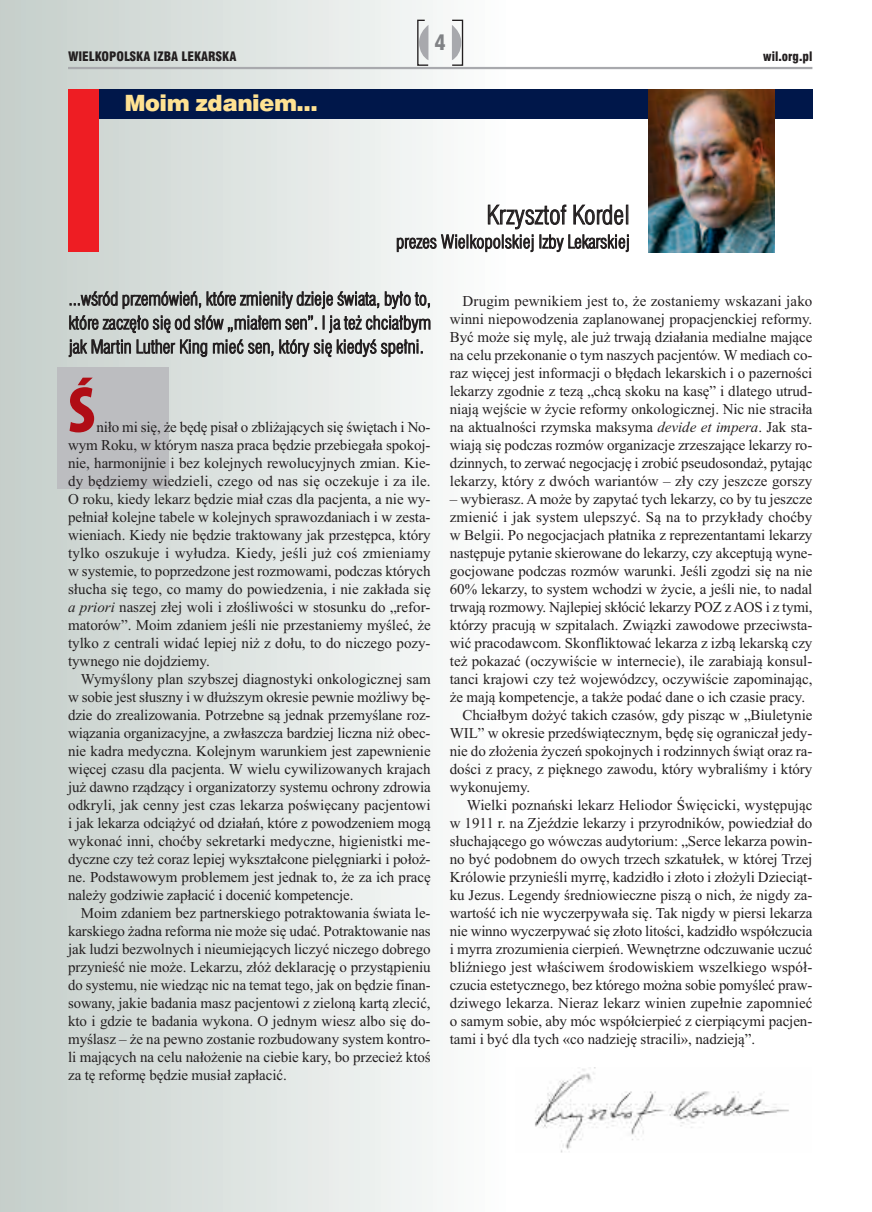
<style>
.page{position:relative;width:872px;height:1212px;background:#fff}
.page>*{position:absolute;margin:0;border:0;box-sizing:border-box;transform-origin:0 0}
.t1{font:900 condensed 66px "Myriad Pro";color:#b00d15}
.t2{font:25.5px "Swis 721 Lt Cn EU";color:#231f20}
.t3{font:22.5px "Swis 721 Blk EU";letter-spacing:-.02em;color:#ffe292}
.t4{font:21px "Swis 721 Blk Cn EU";color:#808285}
.t5{font:18px/24px "Swis 721 Lt Cn EU";color:#231f20;text-align:justify}
.t6{font:15px/18px "Times New Roman";letter-spacing:-.005em;color:#231f20;text-align:justify}
.t7{font:12.75px "Swis 721 Blk Cn EU";color:#231f20}
.s1{font-style:italic}
</style>
<div class="page">
<div style="left:0;top:0;width:505px;height:1212px;background:linear-gradient(to right,#c4ceca,#fcfdfd)"></div>
<div style="left:57px;top:367px;width:112px;height:122px;background:#bcbdc0"></div>
<div style="left:451px;top:20px;width:12px;height:46px;border:1px solid #231f20"></div>
<svg style="left:452px;top:25px;width:9px;height:35px"></svg>
<svg style="left:416px;top:19px;width:13px;height:48px"></svg>
<hr style="left:68px;top:67px;width:744px;height:2px;background:#a8a9ad">
<div style="left:68px;top:89px;width:744px;height:30px;background:#00174a"></div>
<img style="left:648px;top:89px;width:127px;height:163px">
<div style="left:68px;top:89px;width:31px;height:163px;background:#ee1d23"></div>
<img style="left:535px;top:1068px;width:254px;height:84px">
<h3 class="t4" style="left:434px;top:30px;width:13px">4</h3>
<p class="t7" style="left:68px;top:48px;width:170px">WIELKOPOLSKA IZBA LEKARSKA</p>
<p class="t7" style="left:763px;top:48px;width:51px">wil.org.pl</p>
<h3 class="t3" style="left:124px;top:89px;width:195px">Moim zdaniem...</h3>
<h2 class="t2" style="left:486px;top:199px;width:145px">Krzysztof Kordel</h2>
<p class="t5" style="left:396px;top:230px;width:235px">prezes Wielkopolskiej Izby Lekarskiej</p>
<p class="t5" style="left:69px;top:287px;width:364px">...wśród przemówień, które zmieniły dzieje świata, było to, które zaczęło się od słów „miałem sen”. I ja też chciałbym jak Martin Luther King mieć sen, który się kiedyś spełni.</p>
<h1 class="t1" style="left:68px;top:387px;width:28px">Ś</h1>
<p class="t6" style="left:68px;top:418px;width:364px;text-indent:29px">niło mi się, że będę pisał o zbliżających się świętach i No&shy;wym Roku, w którym nasza praca będzie przebiegała spokoj&shy;nie, harmonijnie i bez kolejnych rewolucyjnych zmian. Kie&shy;dy będziemy wiedzieli, czego od nas się oczekuje i za ile.<br>O roku, kiedy lekarz będzie miał czas dla pacjenta, a nie wy&shy;pełniał kolejne tabele w kolejnych sprawozdaniach i w zesta&shy;wieniach. Kiedy nie będzie traktowany jak przestępca, który tylko oszukuje i wyłudza. Kiedy, jeśli już coś zmieniamy w systemie, to poprzedzone jest rozmowami, podczas których słucha się tego, co mamy do powiedzenia, i nie zakłada się <span class="s1">a priori</span> naszej złej woli i złośliwości w stosunku do „refor&shy;matorów”. Moim zdaniem jeśli nie przestaniemy myśleć, że tylko z centrali widać lepiej niż z dołu, to do niczego pozy&shy;tywnego nie dojdziemy.</p>
<p class="t6" style="left:68px;top:670px;width:364px;text-indent:13px">Wymyślony plan szybszej diagnostyki onkologicznej sam w sobie jest słuszny i w dłuższym okresie pewnie możliwy bę&shy;dzie do zrealizowania. Potrzebne są jednak przemyślane roz&shy;wiązania organizacyjne, a zwłaszcza bardziej liczna niż obec&shy;nie kadra medyczna. Kolejnym warunkiem jest zapewnienie więcej czasu dla pacjenta. W wielu cywilizowanych krajach już dawno rządzący i organizatorzy systemu ochrony zdrowia odkryli, jak cenny jest czas lekarza poświęcany pacjentowi i jak lekarza odciążyć od działań, które z powodzeniem mogą wykonać inni, choćby sekretarki medyczne, higienistki me&shy;dyczne czy też coraz lepiej wykształcone pielęgniarki i położ&shy;ne. Podstawowym problemem jest jednak to, że za ich pracę należy godziwie zapłacić i docenić kompetencje.</p>
<p class="t6" style="left:68px;top:904px;width:364px;text-indent:13px">Moim zdaniem bez partnerskiego potraktowania świata le&shy;karskiego żadna reforma nie może się udać. Potraktowanie nas jak ludzi bezwolnych i nieumiejących liczyć niczego dobrego przynieść nie może. Lekarzu, złóż deklarację o przystąpieniu do systemu, nie wiedząc nic na temat tego, jak on będzie finan&shy;sowany, jakie badania masz pacjentowi z zieloną kartą zlecić, kto i gdzie te badania wykona. O jednym wiesz albo się do&shy;myślasz – że na pewno zostanie rozbudowany system kontro&shy;li mających na celu nałożenie na ciebie kary, bo przecież ktoś za tę reformę będzie musiał zapłacić.</p>
<p class="t6" style="left:450px;top:292px;width:364px;text-indent:13px">Drugim pewnikiem jest to, że zostaniemy wskazani jako winni niepowodzenia zaplanowanej propacjenckiej reformy.<br>Być może się mylę, ale już trwają działania medialne mające na celu przekonanie o tym naszych pacjentów. W mediach co&shy;raz więcej jest informacji o błędach lekarskich i o pazerności lekarzy zgodnie z tezą „chcą skoku na kasę” i dlatego utrud&shy;niają wejście w życie reformy onkologicznej. Nic nie straciła na aktualności rzymska maksyma <span class="s1">devide et impera</span>. Jak sta&shy;wiają się podczas rozmów organizacje zrzeszające lekarzy ro&shy;dzinnych, to zerwać negocjację i zrobić pseudosondaż, pytając lekarzy, który z dwóch wariantów – zły czy jeszcze gorszy</p>
<p class="t6" style="left:450px;top:490px;width:364px">– wybierasz. A może by zapytać tych lekarzy, co by tu jeszcze</p>
<p class="t6" style="left:450px;top:508px;width:364px">zmienić i jak system ulepszyć. Są na to przykłady choćby</p>
<p class="t6" style="left:450px;top:526px;width:364px">w Belgii. Po negocjacjach płatnika z reprezentantami lekarzy</p>
<p class="t6" style="left:450px;top:544px;width:364px">następuje pytanie skierowane do lekarzy, czy akceptują wyne-</p>
<p class="t6" style="left:450px;top:562px;width:364px">gocjowane podczas rozmów warunki. Jeśli zgodzi się na nie</p>
<p class="t6" style="left:450px;top:580px;width:364px">60% lekarzy, to system wchodzi w życie, a jeśli nie, to nadal</p>
<p class="t6" style="left:450px;top:598px;width:364px">trwają rozmowy. Najlepiej skłócić lekarzy POZ zAOS i z tymi,</p>
<p class="t6" style="left:450px;top:616px;width:364px">którzy pracują w szpitalach. Związki zawodowe przeciwsta-</p>
<p class="t6" style="left:450px;top:634px;width:364px">wić pracodawcom. Skonfliktować lekarza z izbą lekarską czy</p>
<p class="t6" style="left:450px;top:652px;width:364px">też pokazać (oczywiście w internecie), ile zarabiają konsul-</p>
<p class="t6" style="left:450px;top:670px;width:364px">tanci krajowi czy też wojewódzcy, oczywiście zapominając,</p>
<p class="t6" style="left:450px;top:688px;width:357px">że mają kompetencje, a także podać dane o ich czasie pracy.</p>
<p class="t6" style="left:462px;top:706px;width:351px">Chciałbym dożyć takich czasów, gdy pisząc w „Biuletynie</p>
<p class="t6" style="left:450px;top:724px;width:364px">WIL” w okresie przedświątecznym, będę się ograniczał jedy-</p>
<p class="t6" style="left:450px;top:742px;width:364px">nie do złożenia życzeń spokojnych i rodzinnych świąt oraz ra-</p>
<p class="t6" style="left:450px;top:760px;width:364px">dości z pracy, z pięknego zawodu, który wybraliśmy i który</p>
<p class="t6" style="left:450px;top:778px;width:82px">wykonujemy.</p>
<p class="t6" style="left:467px;top:796px;width:347px">Wielki poznański lekarz Heliodor Święcicki, występując</p>
<p class="t6" style="left:450px;top:814px;width:364px">w 1911 r. na Zjeździe lekarzy i przyrodników, powiedział do</p>
<p class="t6" style="left:450px;top:832px;width:364px">słuchającego go wówczas audytorium: „Serce lekarza powin-</p>
<p class="t6" style="left:450px;top:850px;width:364px">no być podobnem do owych trzech szkatułek, w której Trzej</p>
<p class="t6" style="left:450px;top:868px;width:364px">Królowie przynieśli myrrę, kadzidło i złoto i złożyli Dzieciąt-</p>
<p class="t6" style="left:450px;top:886px;width:364px">ku Jezus. Legendy średniowieczne piszą o nich, że nigdy za-</p>
<p class="t6" style="left:450px;top:904px;width:364px">wartość ich nie wyczerpywała się. Tak nigdy w piersi lekarza</p>
<p class="t6" style="left:450px;top:922px;width:364px">nie winno wyczerpywać się złoto litości, kadzidło współczucia</p>
<p class="t6" style="left:450px;top:940px;width:364px">i myrra zrozumienia cierpień. Wewnętrzne odczuwanie uczuć</p>
<p class="t6" style="left:450px;top:958px;width:364px">bliźniego jest właściwem środowiskiem wszelkiego współ-</p>
<p class="t6" style="left:450px;top:976px;width:364px">czucia estetycznego, bez którego można sobie pomyśleć praw-</p>
<p class="t6" style="left:450px;top:994px;width:364px">dziwego lekarza. Nieraz lekarz winien zupełnie zapomnieć</p>
<p class="t6" style="left:450px;top:1012px;width:364px">o samym sobie, aby móc współcierpieć z cierpiącymi pacjen-</p>
<p class="t6" style="left:450px;top:1030px;width:307px">tami i być dla tych «co nadzieję stracili», nadzieją”.</p>
</div>
